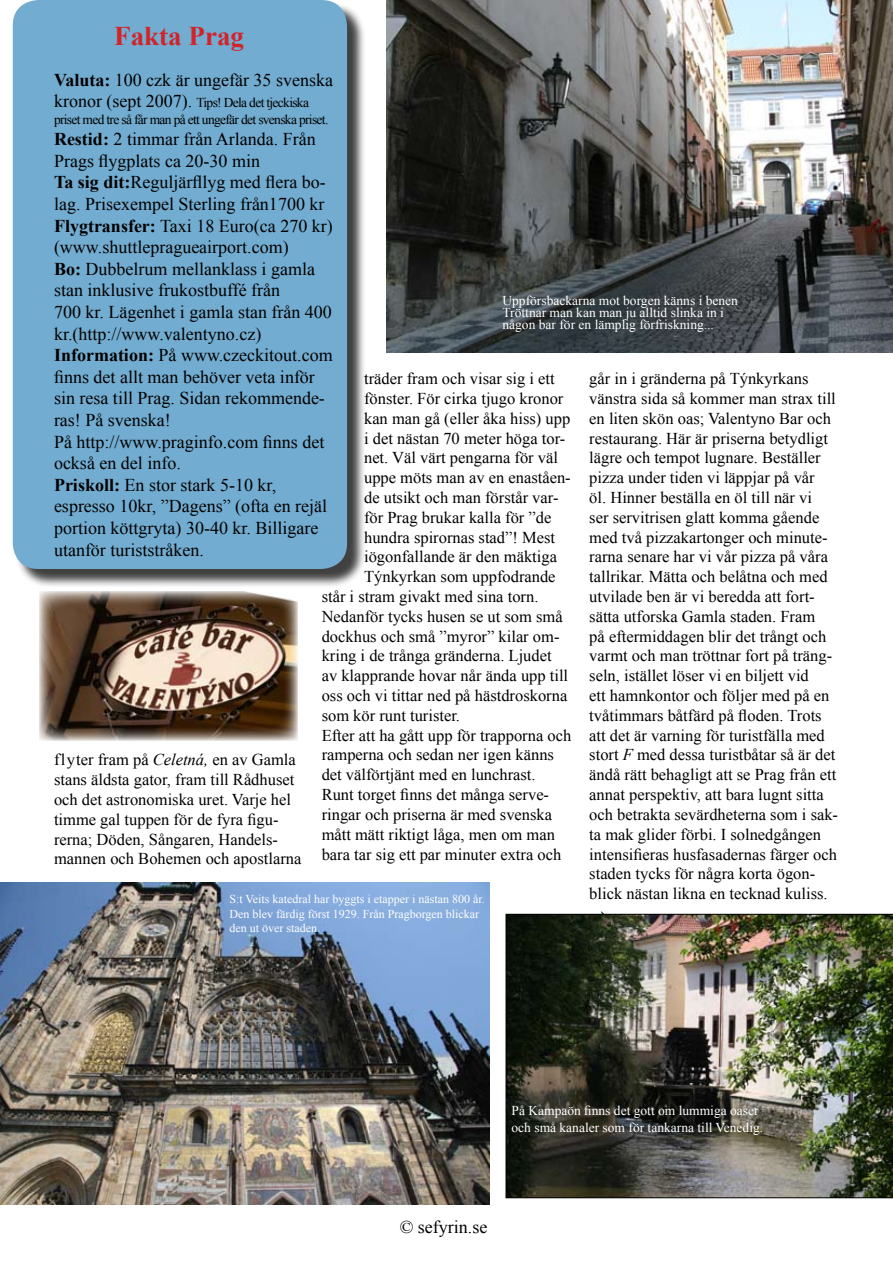
<style>
.page{position:relative;width:893px;height:1263px;background:#fff}
.page>*{position:absolute;margin:0;border:0;box-sizing:border-box;transform-origin:0 0}
.t1{font:700 27px "Times New Roman";color:#d2232a}
.t2{font:18px/21.6px "Times New Roman";color:#000}
.t3{font:16.5px/19.8px "Times New Roman";color:#000}
.t4{font:13.5px/12px "Times New Roman";color:#fff}
.t5{font:13.5px/16.2px "Times New Roman";letter-spacing:-.05em;color:#000}
.t6{font:12px/14.4px "Times New Roman";color:#fff}
.s1{font-weight:700}
.s2{font-size:18px}
.s3{font-style:italic}
</style>
<div class="page">
<img style="left:39px;top:599px;width:259px;height:142px">
<img style="left:387px;top:0;width:506px;height:353px">
<img style="left:0;top:882px;width:489px;height:322px">
<div style="left:15px;top:2px;width:365px;height:597px;background:#000;opacity:.75"></div>
<div style="left:13px;top:0;width:334px;height:569px;background:#72acd0;border-radius:26px"></div>
<img style="left:506px;top:914px;width:387px;height:284px">
<h1 class="t1" style="left:114px;top:17px;width:131px">Fakta Prag</h1>
<p class="t2" style="left:54px;top:69px;width:281px"><span class="s1">Valuta:</span> 100 czk är ungefär 35 svenska</p>
<p class="t5" style="left:54px;top:95px;width:276px"><span class="s2">kronor (sept 2007).</span> Tips! Dela det tjeckiska priset med tre så får man på ett ungefär det svenska priset.</p>
<p class="t2" style="left:54px;top:128px;width:280px"><span class="s1">Restid:</span> 2 timmar från Arlanda. Från Prags flygplats ca 20-30 min<br><span class="s1">Ta sig dit:</span>Reguljärfllyg med flera bo&shy;lag. Prisexempel Sterling från1700 kr <span class="s1">Flygtransfer:</span> Taxi 18 Euro(ca 270 kr) (www.shuttlepragueairport.com)<br><span class="s1">Bo:</span> Dubbelrum mellanklass i gamla stan inklusive frukostbuffé från<br>700 kr. Lägenhet i gamla stan från 400 kr.(http://www.valentyno.cz)<br><span class="s1">Information:</span> På www.czeckitout.com finns det allt man behöver veta inför sin resa till Prag. Sidan rekommende&shy;ras! På svenska!<br>På http://www.praginfo.com finns det också en del info.<br><span class="s1">Priskoll:</span> En stor stark 5-10 kr, espresso 10kr, ”Dagens” (ofta en rejäl portion köttgryta) 30-40 kr. Billigare utanför turiststråken.</p>
<p class="t4" style="left:502px;top:294px;width:237px">Uppförsbackarna mot borgen känns i benen<br>Tröttnar man kan man ju alltid slinka in i någon bar för en lämplig förfriskning...</p>
<p class="t3" style="left:589px;top:369px;width:250px">går in i gränderna på Týnkyrkans vänstra sida så kommer man strax till en liten skön oas; Valentyno Bar och restaurang. Här är priserna betydligt lägre och tempot lugnare. Beställer pizza under tiden vi läppjar på vår<br>öl. Hinner beställa en öl till när vi<br>ser servitrisen glatt komma gående med två pizzakartonger och minute&shy;rarna senare har vi vår pizza på våra tallrikar. Mätta och belåtna och med utvilade ben är vi beredda att fort&shy;sätta utforska Gamla staden. Fram<br>på eftermiddagen blir det trångt och varmt och man tröttnar fort på träng&shy;seln, istället löser vi en biljett vid<br>ett hamnkontor och följer med på en tvåtimmars båtfärd på floden. Trots att det är varning för turistfälla med stort <span class="s3">F</span> med dessa turistbåtar så är det ändå rätt behagligt att se Prag från ett annat perspektiv, att bara lugnt sitta och betrakta sevärdheterna som i sak&shy;ta mak glider förbi. I solnedgången intensifieras husfasadernas färger och staden tycks för några korta ögon&shy;blick nästan likna en tecknad kuliss. →</p>
<p class="t3" style="left:364px;top:369px;width:192px">träder fram och visar sig i ett</p>
<p class="t3" style="left:364px;top:388px;width:201px">fönster. För cirka tjugo kronor</p>
<p class="t3" style="left:364px;top:408px;width:208px">kan man gå (eller åka hiss) upp</p>
<p class="t3" style="left:364px;top:428px;width:203px">i det nästan 70 meter höga tor-</p>
<p class="t3" style="left:364px;top:448px;width:195px">net. Väl värt pengarna för väl</p>
<p class="t3" style="left:364px;top:468px;width:208px">uppe möts man av en enaståen-</p>
<p class="t3" style="left:364px;top:487px;width:196px">de utsikt och man förstår var-</p>
<p class="t3" style="left:364px;top:507px;width:189px">för Prag brukar kalla för ”de</p>
<p class="t3" style="left:364px;top:527px;width:193px">hundra spirornas stad”! Mest</p>
<p class="t3" style="left:364px;top:547px;width:194px">iögonfallande är den mäktiga</p>
<p class="t3" style="left:364px;top:567px;width:193px">Týnkyrkan som uppfodrande</p>
<p class="t3" style="left:322px;top:586px;width:218px">står i stram givakt med sina torn.</p>
<p class="t3" style="left:322px;top:606px;width:243px">Nedanför tycks husen se ut som små</p>
<p class="t3" style="left:322px;top:626px;width:239px">dockhus och små ”myror” kilar om-</p>
<p class="t3" style="left:322px;top:646px;width:232px">kring i de trånga gränderna. Ljudet</p>
<p class="t3" style="left:322px;top:666px;width:248px">av klapprande hovar når ända upp till</p>
<p class="t3" style="left:322px;top:685px;width:247px">oss och vi tittar ned på hästdroskorna</p>
<p class="t3" style="left:322px;top:705px;width:140px">som kör runt turister.</p>
<p class="t3" style="left:322px;top:725px;width:251px">Efter att ha gått upp för trapporna och</p>
<p class="t3" style="left:322px;top:745px;width:234px">ramperna och sedan ner igen känns</p>
<p class="t3" style="left:322px;top:765px;width:216px">det välförtjänt med en lunchrast.</p>
<p class="t3" style="left:322px;top:784px;width:229px">Runt torget finns det många serve-</p>
<p class="t3" style="left:322px;top:804px;width:232px">ringar och priserna är med svenska</p>
<p class="t3" style="left:322px;top:824px;width:235px">mått mätt riktigt låga, men om man</p>
<p class="t3" style="left:322px;top:844px;width:241px">bara tar sig ett par minuter extra och</p>
<p class="t3" style="left:54px;top:750px;width:249px">flyter fram på <span class="s3">Celetná,</span> en av Gamla stans äldsta gator, fram till Rådhuset och det astronomiska uret. Varje hel timme gal tuppen för de fyra figu&shy;rerna; Döden, Sångaren, Handels&shy;mannen och Bohemen och apostlarna</p>
<p class="t6" style="left:229px;top:892px;width:257px">S:t Veits katedral har byggts i etapper i nästan 800 år.<br>Den blev färdig först 1929. Från Pragborgen blickar den ut över staden.</p>
<p class="t4" style="left:512px;top:1102px;width:253px;line-height:16.2px">På Kampaön finns det gott om lummiga oaser och små kanaler som för tankarna till Venedig.</p>
<p class="t2" style="left:400px;top:1216px;width:89px">© sefyrin.se</p>
</div>
